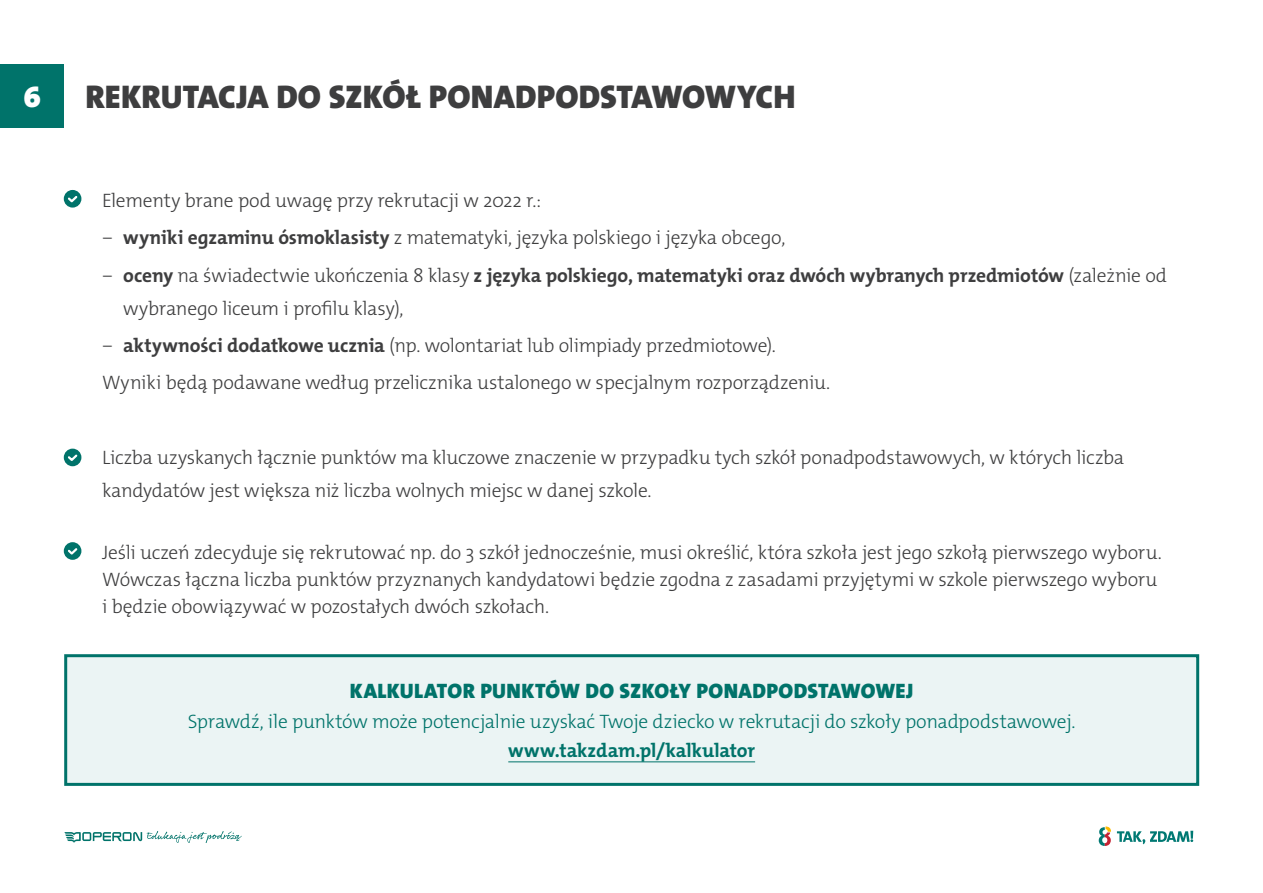
<style>
.page{position:relative;width:1263px;height:893px;background:#fff}
.page>*{position:absolute;margin:0;border:0;box-sizing:border-box;transform-origin:0 0}
.t1{font:900 33px "The Mix Os F";color:#3e3e3f}
.t2{font:900 30px "The Mix Os F";color:#fff}
.na_aple{font:900 21px "The Mix Os F";letter-spacing:.015em;color:#00736a}
.t3{font:300 19.5px/33px "The Mix Os F";letter-spacing:-.015em;color:#3e3e3f}
.na_aple-2{font:300 19.5px "The Mix Os F";letter-spacing:-.015em;color:#00736a}
.na_aple-3{font:700 19.5px "The Mix Os F";letter-spacing:-.01em;color:#00736a}
.s1{font-weight:700}
</style>
<div class="page">
<svg style="left:65px;top:831px;width:177px;height:12px"></svg>
<svg style="left:1117px;top:831px;width:76px;height:13px"></svg>
<svg style="left:1099px;top:826px;width:12px;height:20px"></svg>
<div style="left:0;top:64px;width:64px;height:64px;background:#00736a"></div>
<div style="left:64px;top:190px;width:17px;height:18px;background:#00736a;border-radius:50%"></div>
<svg style="left:68px;top:196px;width:10px;height:7px"></svg>
<div style="left:64px;top:449px;width:17px;height:17px;background:#00736a;border-radius:50%"></div>
<svg style="left:68px;top:454px;width:10px;height:7px"></svg>
<div style="left:64px;top:542px;width:17px;height:18px;background:#00736a;border-radius:50%"></div>
<svg style="left:68px;top:548px;width:10px;height:7px"></svg>
<div style="left:66px;top:656px;width:1132px;height:128px;background:#ebf4f4"></div>
<hr style="left:508px;top:761px;width:247px;height:1px;background:#00736a">
<div style="left:64px;top:654px;width:1135px;height:132px;border:3px solid #00736a"></div>
<p class="t2" style="left:23px;top:77px;width:19px">6</p>
<p class="t1" style="left:85px;top:76px;width:712px">REKRUTACJA DO SZKÓŁ PONADPODSTAWOWYCH</p>
<p class="t3" style="left:102px;top:184px;width:441px">Elementy brane pod uwagę przy rekrutacji w 2022 r.:</p>
<p class="t3" style="left:102px;top:221px;width:685px">‒ <span class="s1">wyniki egzaminu ósmoklasisty</span> z matematyki, języka polskiego i języka obcego,</p>
<p class="t3" style="left:123px;top:259px;width:1045px;text-indent:-21px">‒ <span class="s1">oceny</span> na świadectwie ukończenia 8 klasy <span class="s1">z języka polskiego, matematyki oraz dwóch wybranych przedmiotów</span> (zależnie od wybranego liceum i profilu klasy),</p>
<p class="t3" style="left:102px;top:329px;width:675px">‒ <span class="s1">aktywności dodatkowe ucznia</span> (np. wolontariat lub olimpiady przedmiotowe).</p>
<p class="t3" style="left:102px;top:366px;width:730px">Wyniki będą podawane według przelicznika ustalonego w specjalnym rozporządzeniu.</p>
<p class="t3" style="left:102px;top:441px;width:1023px">Liczba uzyskanych łącznie punktów ma kluczowe znaczenie w przypadku tych szkół ponadpodstawowych, w których liczba kandydatów jest większa niż liczba wolnych miejsc w danej szkole.</p>
<p class="t3" style="left:102px;top:539px;width:1061px;line-height:27px">Jeśli uczeń zdecyduje się rekrutować np. do 3 szkół jednocześnie, musi określić, która szkoła jest jego szkołą pierwszego wyboru.<br>Wówczas łączna liczba punktów przyznanych kandydatowi będzie zgodna z zasadami przyjętymi w szkole pierwszego wyboru i będzie obowiązywać w pozostałych dwóch szkołach.</p>
<p class="na_aple" style="left:350px;top:678px;width:565px">KALKULATOR PUNKTÓW DO SZKOŁY PONADPODSTAWOWEJ</p>
<p class="na_aple-2" style="left:188px;top:709px;width:889px">Sprawdź, ile punktów może potencjalnie uzyskać Twoje dziecko w rekrutacji do szkoły ponadpodstawowej.</p>
<p class="na_aple-3" style="left:508px;top:738px;width:248px">www.takzdam.pl/kalkulator</p>
</div>
